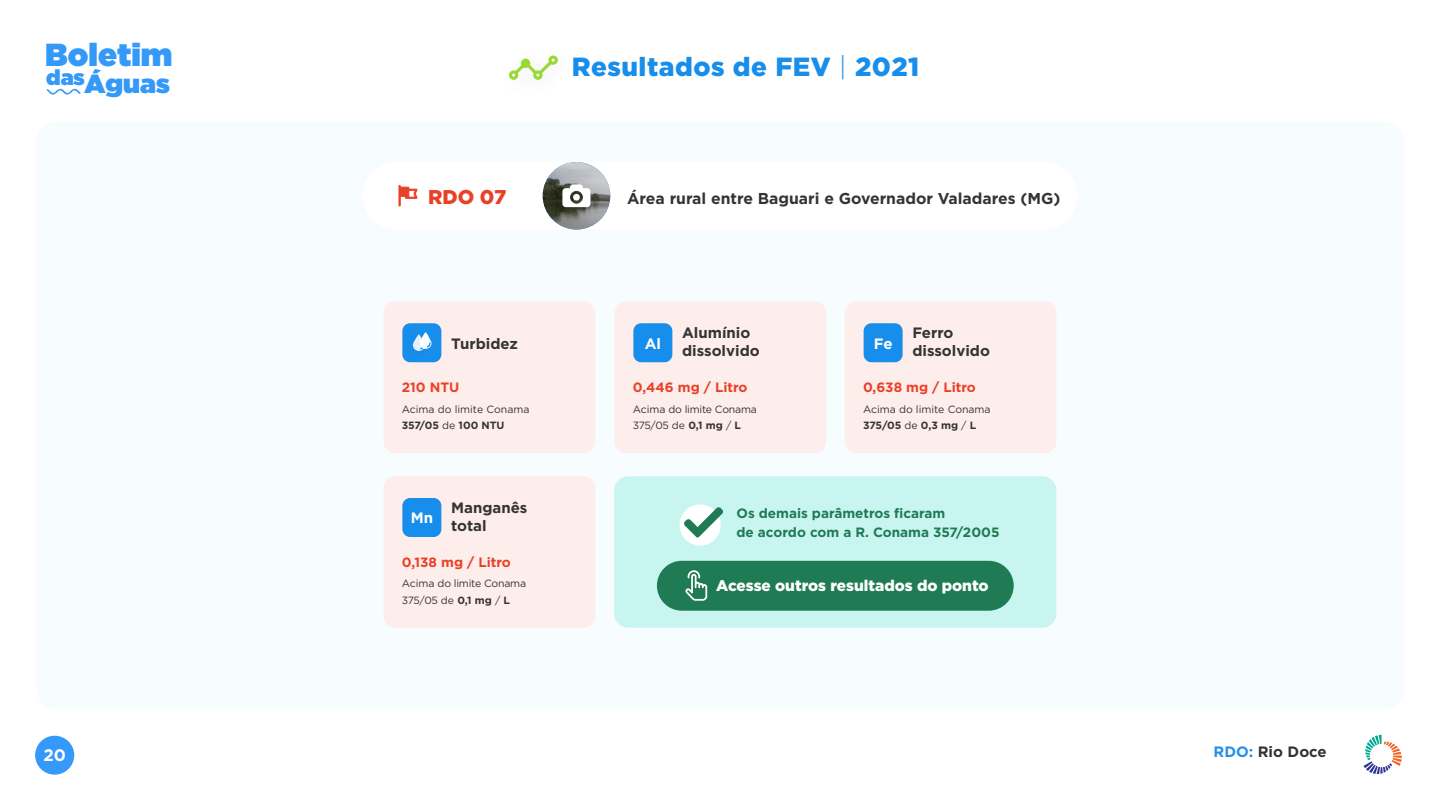
<style>
.page{position:relative;width:1440px;height:810px;background:#fff}
.page>*{position:absolute;margin:0;border:0;box-sizing:border-box;transform-origin:0 0}
.t1{font:900 31.88px "Gotham";color:#3599fa}
.t2{font:900 26.25px "Gotham";letter-spacing:.02em;color:#178eeb}
.t3{font:900 26.25px "Gotham";color:#3599fa}
.t4{font:900 21.45px "Gotham";color:#3599fa}
.t5{font:900 19.95px "Gotham";color:#e84128}
.t6{font:700 16.65px "Gotham";color:#fff}
.t7{font:700 15.75px "Gotham";color:#343433}
.t8{font:900 15.45px "Gotham";color:#fff}
.t9{font:700 15px/18px "Gotham";color:#343433}
.t10{font:700 15px "Gotham";color:#333}
.t11{font:700 15px "Gotham";color:#fff}
.t12{font:700 13.5px/18.6px "Gotham";color:#1f7b54}
.t13{font:700 13.5px "Gotham";color:#e84128}
.t14{font:10.5px/16.4px "Gotham";letter-spacing:-.015em;color:#343433}
.s1{font-weight:300}
.s2{font-weight:700}
.s3{color:#2390e9}
</style>
<div class="page">
<div style="left:37px;top:122px;width:1367px;height:587px;background:#f7fcfe;border-radius:19px"></div>
<svg style="left:509px;top:55px;width:49px;height:25px"></svg>
<div style="left:35px;top:736px;width:39px;height:39px;background:#3599fa;border-radius:19px"></div>
<div style="left:362px;top:162px;width:716px;height:68px;background:#fff;border-radius:34px"></div>
<svg style="left:398px;top:185px;width:20px;height:22px"></svg>
<img style="left:543px;top:162px;width:67px;height:68px;border-radius:34px">
<svg style="left:562px;top:184px;width:29px;height:23px"></svg>
<div style="left:845px;top:302px;width:211px;height:151px;background:#feeeeb;border-radius:11px"></div>
<div style="left:864px;top:323px;width:39px;height:39px;background:#178eec;border-radius:8px"></div>
<div style="left:614px;top:476px;width:442px;height:152px;background:#c9f5f1;border-radius:14px"></div>
<div style="left:657px;top:561px;width:357px;height:50px;background:#1f7b54;border-radius:25px"></div>
<svg style="left:685px;top:570px;width:22px;height:31px"></svg>
<div style="left:680px;top:504px;width:41px;height:42px;background:#fff;border-radius:50%"></div>
<svg style="left:684px;top:507px;width:39px;height:31px"></svg>
<div style="left:384px;top:302px;width:211px;height:151px;background:#feeeeb;border-radius:11px"></div>
<div style="left:402px;top:323px;width:39px;height:39px;background:#178eec;border-radius:8px"></div>
<div style="left:403px;top:325px;width:32px;height:36px;background:#178eec"></div>
<svg style="left:413px;top:332px;width:19px;height:19px"></svg>
<div style="left:384px;top:476px;width:211px;height:152px;background:#feeeeb;border-radius:11px"></div>
<div style="left:402px;top:498px;width:39px;height:39px;background:#178eec;border-radius:8px"></div>
<div style="left:615px;top:302px;width:211px;height:151px;background:#feeeeb;border-radius:11px"></div>
<div style="left:633px;top:323px;width:39px;height:39px;background:#178eec;border-radius:8px"></div>
<svg style="left:47px;top:89px;width:34px;height:6px"></svg>
<svg style="left:1364px;top:735px;width:38px;height:39px"></svg>
<h1 class="t1" style="left:45px;top:32px;width:129px">Boletim</h1>
<h2 class="t3" style="left:85px;top:65px;width:87px">Águas</h2>
<h3 class="t4" style="left:46px;top:62px;width:40px">das</h3>
<h2 class="t2" style="left:572px;top:52px;width:349px">Resultados de FEV <span class="s1">|</span> 2021</h2>
<h3 class="t5" style="left:428px;top:185px;width:79px">RDO 07</h3>
<h3 class="t7" style="left:627px;top:188px;width:435px">Área rural entre Baguari e Governador Valadares (MG)</h3>
<h3 class="t9" style="left:451px;top:334px;width:68px">Turbidez</h3>
<h3 class="t11" style="left:645px;top:333px;width:18px">Al</h3>
<h3 class="t9" style="left:682px;top:324px;width:79px">Alumínio dissolvido</h3>
<h3 class="t11" style="left:874px;top:333px;width:20px">Fe</h3>
<h3 class="t9" style="left:912px;top:324px;width:79px">Ferro dissolvido</h3>
<p class="t13" style="left:402px;top:379px;width:59px">210 NTU</p>
<p class="t13" style="left:633px;top:379px;width:116px">0,446 mg / Litro</p>
<p class="t13" style="left:863px;top:379px;width:114px">0,638 mg / Litro</p>
<p class="t14" style="left:402px;top:401px;width:129px">Acima do limite Conama<br><span class="s2">357/05</span> de <span class="s2">100 NTU</span></p>
<p class="t14" style="left:633px;top:401px;width:126px">Acima do limite Conama<br>375/05 de <span class="s2">0,1 mg</span> / <span class="s2">L</span></p>
<p class="t14" style="left:863px;top:401px;width:129px">Acima do limite Conama<br><span class="s2">375/05</span> de <span class="s2">0,3 mg</span> / <span class="s2">L</span></p>
<h3 class="t11" style="left:411px;top:508px;width:24px">Mn</h3>
<h3 class="t9" style="left:451px;top:499px;width:78px">Manganês total</h3>
<p class="t12" style="left:737px;top:504px;width:265px">Os demais parâmetros ficaram<br>de acordo com a R. Conama 357/2005</p>
<p class="t13" style="left:402px;top:553px;width:111px">0,138 mg / Litro</p>
<p class="t14" style="left:402px;top:575px;width:126px">Acima do limite Conama<br>375/05 de <span class="s2">0,1 mg</span> / <span class="s2">L</span></p>
<h3 class="t8" style="left:716px;top:577px;width:274px">Acesse outros resultados do ponto</h3>
<h3 class="t6" style="left:43px;top:744px;width:24px">20</h3>
<h3 class="t10" style="left:1214px;top:742px;width:115px"><span class="s3">RDO:</span> Rio Doce</h3>
</div>
